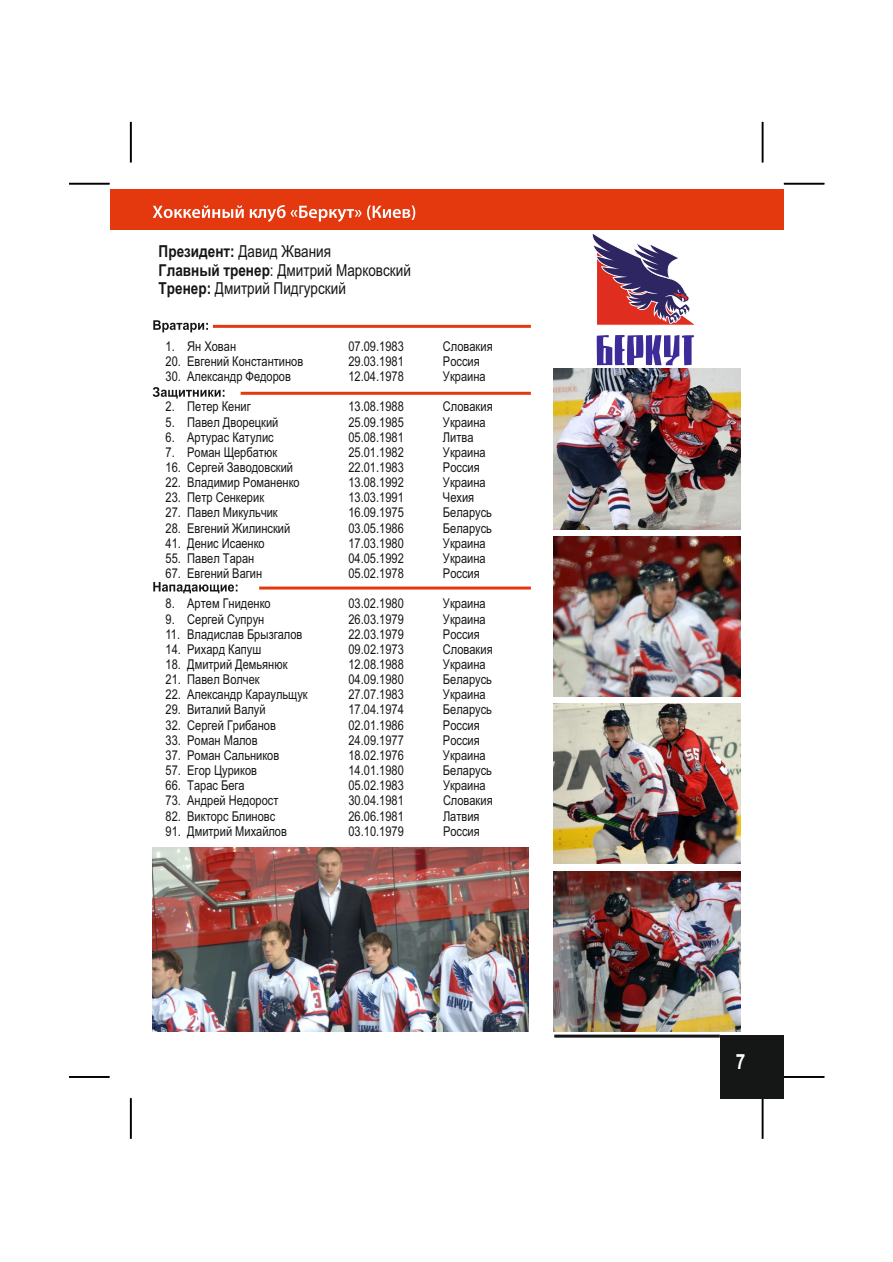
<style>
.page{position:relative;width:893px;height:1262px;background:#fff}
.page>*{position:absolute;margin:0;border:0;box-sizing:border-box;transform-origin:0 0}
.t1{font:700 21px "Arial Narrow";color:#fff}
.t2{font:16.5px/18.9px "Arial Narrow";color:#151616}
.t3{font:13.5px "Arial Narrow";color:#151616}
.s1{font-weight:700}
</style>
<div class="page">
<img style="left:152px;top:847px;width:376px;height:184px">
<svg style="left:153px;top:387px;width:71px;height:11px"></svg>
<hr style="left:241px;top:392px;width:290px;height:3px;background:#e4390f">
<svg style="left:153px;top:320px;width:55px;height:12px"></svg>
<hr style="left:213px;top:325px;width:318px;height:3px;background:#e4390f">
<svg style="left:153px;top:582px;width:84px;height:11px"></svg>
<hr style="left:259px;top:586px;width:272px;height:3px;background:#e4390f">
<hr style="left:69px;top:183px;width:40px;height:2px;background:#000">
<hr style="left:783px;top:183px;width:41px;height:2px;background:#000">
<hr style="left:130px;top:122px;width:2px;height:40px;background:#000">
<hr style="left:130px;top:1098px;width:2px;height:40px;background:#000">
<hr style="left:761px;top:122px;width:2px;height:40px;background:#000">
<hr style="left:761px;top:1098px;width:2px;height:40px;background:#000">
<hr style="left:69px;top:1076px;width:40px;height:1px;background:#000">
<hr style="left:783px;top:1076px;width:41px;height:1px;background:#000">
<div style="left:719px;top:1034px;width:64px;height:64px;background:#151616"></div>
<hr style="left:554px;top:1034px;width:165px;height:3px;background:#151616">
<img style="left:553px;top:871px;width:187px;height:160px">
<img style="left:553px;top:703px;width:187px;height:161px">
<img style="left:553px;top:536px;width:187px;height:160px">
<img style="left:553px;top:369px;width:187px;height:160px">
<div style="left:110px;top:190px;width:674px;height:40px;background:#e4390f"></div>
<svg style="left:153px;top:205px;width:262px;height:17px"></svg>
<svg style="left:592px;top:233px;width:104px;height:93px"></svg>
<svg style="left:596px;top:335px;width:98px;height:30px"></svg>
<p class="t2" style="left:159px;top:243px;width:254px"><span class="s1">Президент:</span> Давид Жвания<br><span class="s1">Главный тренер</span>: Дмитрий Марковский<br><span class="s1">Тренер:</span> Дмитрий Пидгурский</p>
<p class="t3" style="left:166px;top:341px;width:72px">1. Ян Хован</p>
<p class="t3" style="left:348px;top:341px;width:57px">07.09.1983</p>
<p class="t3" style="left:443px;top:341px;width:51px">Словакия</p>
<p class="t3" style="left:166px;top:356px;width:139px">20. Евгений Константинов</p>
<p class="t3" style="left:348px;top:356px;width:57px">29.03.1981</p>
<p class="t3" style="left:443px;top:356px;width:38px">Россия</p>
<p class="t3" style="left:166px;top:371px;width:127px">30. Александр Федоров</p>
<p class="t3" style="left:348px;top:371px;width:57px">12.04.1978</p>
<p class="t3" style="left:443px;top:371px;width:44px">Украина</p>
<p class="t3" style="left:166px;top:401px;width:87px">2. Петер Кениг</p>
<p class="t3" style="left:348px;top:401px;width:57px">13.08.1988</p>
<p class="t3" style="left:443px;top:401px;width:51px">Словакия</p>
<p class="t3" style="left:166px;top:417px;width:114px">5. Павел Дворецкий</p>
<p class="t3" style="left:348px;top:417px;width:57px">25.09.1985</p>
<p class="t3" style="left:443px;top:417px;width:44px">Украина</p>
<p class="t3" style="left:166px;top:432px;width:110px">6. Артурас Катулис</p>
<p class="t3" style="left:348px;top:432px;width:57px">05.08.1981</p>
<p class="t3" style="left:443px;top:432px;width:32px">Литва</p>
<p class="t3" style="left:166px;top:447px;width:113px">7. Роман Щербатюк</p>
<p class="t3" style="left:348px;top:447px;width:57px">25.01.1982</p>
<p class="t3" style="left:443px;top:447px;width:44px">Украина</p>
<p class="t3" style="left:166px;top:462px;width:129px">16. Сергей Заводовский</p>
<p class="t3" style="left:348px;top:462px;width:57px">22.01.1983</p>
<p class="t3" style="left:443px;top:462px;width:38px">Россия</p>
<p class="t3" style="left:166px;top:477px;width:135px">22. Владимир Романенко</p>
<p class="t3" style="left:348px;top:477px;width:57px">13.08.1992</p>
<p class="t3" style="left:443px;top:477px;width:44px">Украина</p>
<p class="t3" style="left:166px;top:492px;width:100px">23. Петр Сенкерик</p>
<p class="t3" style="left:348px;top:492px;width:57px">13.03.1991</p>
<p class="t3" style="left:443px;top:492px;width:33px">Чехия</p>
<p class="t3" style="left:166px;top:507px;width:114px">27. Павел Микульчик</p>
<p class="t3" style="left:348px;top:507px;width:57px">16.09.1975</p>
<p class="t3" style="left:443px;top:507px;width:51px">Беларусь</p>
<p class="t3" style="left:166px;top:523px;width:126px">28. Евгений Жилинский</p>
<p class="t3" style="left:348px;top:523px;width:57px">03.05.1986</p>
<p class="t3" style="left:443px;top:523px;width:51px">Беларусь</p>
<p class="t3" style="left:166px;top:538px;width:101px">41. Денис Исаенко</p>
<p class="t3" style="left:348px;top:538px;width:57px">17.03.1980</p>
<p class="t3" style="left:443px;top:538px;width:44px">Украина</p>
<p class="t3" style="left:166px;top:553px;width:90px">55. Павел Таран</p>
<p class="t3" style="left:348px;top:553px;width:57px">04.05.1992</p>
<p class="t3" style="left:443px;top:553px;width:44px">Украина</p>
<p class="t3" style="left:166px;top:568px;width:98px">67. Евгений Вагин</p>
<p class="t3" style="left:348px;top:568px;width:57px">05.02.1978</p>
<p class="t3" style="left:443px;top:568px;width:38px">Россия</p>
<p class="t3" style="left:166px;top:598px;width:107px">8. Артем Гниденко</p>
<p class="t3" style="left:348px;top:598px;width:57px">03.02.1980</p>
<p class="t3" style="left:443px;top:598px;width:44px">Украина</p>
<p class="t3" style="left:166px;top:613px;width:100px">9. Сергей Супрун</p>
<p class="t3" style="left:348px;top:613px;width:57px">26.03.1979</p>
<p class="t3" style="left:443px;top:613px;width:44px">Украина</p>
<p class="t3" style="left:166px;top:629px;width:138px">11. Владислав Брызгалов</p>
<p class="t3" style="left:348px;top:629px;width:57px">22.03.1979</p>
<p class="t3" style="left:443px;top:629px;width:38px">Россия</p>
<p class="t3" style="left:166px;top:644px;width:97px">14. Рихард Капуш</p>
<p class="t3" style="left:348px;top:644px;width:57px">09.02.1973</p>
<p class="t3" style="left:443px;top:644px;width:51px">Словакия</p>
<p class="t3" style="left:166px;top:659px;width:123px">18. Дмитрий Демьянюк</p>
<p class="t3" style="left:348px;top:659px;width:57px">12.08.1988</p>
<p class="t3" style="left:443px;top:659px;width:44px">Украина</p>
<p class="t3" style="left:166px;top:674px;width:96px">21. Павел Волчек</p>
<p class="t3" style="left:348px;top:674px;width:57px">04.09.1980</p>
<p class="t3" style="left:443px;top:674px;width:51px">Беларусь</p>
<p class="t3" style="left:166px;top:689px;width:144px">22. Александр Караульщук</p>
<p class="t3" style="left:348px;top:689px;width:57px">27.07.1983</p>
<p class="t3" style="left:443px;top:689px;width:44px">Украина</p>
<p class="t3" style="left:166px;top:704px;width:101px">29. Виталий Валуй</p>
<p class="t3" style="left:348px;top:704px;width:57px">17.04.1974</p>
<p class="t3" style="left:443px;top:704px;width:51px">Беларусь</p>
<p class="t3" style="left:166px;top:720px;width:112px">32. Сергей Грибанов</p>
<p class="t3" style="left:348px;top:720px;width:57px">02.01.1986</p>
<p class="t3" style="left:443px;top:720px;width:38px">Россия</p>
<p class="t3" style="left:166px;top:735px;width:93px">33. Роман Малов</p>
<p class="t3" style="left:348px;top:735px;width:57px">24.09.1977</p>
<p class="t3" style="left:443px;top:735px;width:38px">Россия</p>
<p class="t3" style="left:166px;top:750px;width:115px">37. Роман Сальников</p>
<p class="t3" style="left:348px;top:750px;width:57px">18.02.1976</p>
<p class="t3" style="left:443px;top:750px;width:44px">Украина</p>
<p class="t3" style="left:166px;top:765px;width:93px">57. Егор Цуриков</p>
<p class="t3" style="left:348px;top:765px;width:57px">14.01.1980</p>
<p class="t3" style="left:443px;top:765px;width:51px">Беларусь</p>
<p class="t3" style="left:166px;top:780px;width:81px">66. Тарас Бега</p>
<p class="t3" style="left:348px;top:780px;width:57px">05.02.1983</p>
<p class="t3" style="left:443px;top:780px;width:44px">Украина</p>
<p class="t3" style="left:166px;top:795px;width:114px">73. Андрей Недорост</p>
<p class="t3" style="left:348px;top:795px;width:57px">30.04.1981</p>
<p class="t3" style="left:443px;top:795px;width:51px">Словакия</p>
<p class="t3" style="left:166px;top:810px;width:111px">82. Викторс Блиновс</p>
<p class="t3" style="left:348px;top:810px;width:57px">26.06.1981</p>
<p class="t3" style="left:443px;top:810px;width:38px">Латвия</p>
<p class="t3" style="left:166px;top:826px;width:123px">91. Дмитрий Михайлов</p>
<p class="t3" style="left:348px;top:826px;width:57px">03.10.1979</p>
<p class="t3" style="left:443px;top:826px;width:38px">Россия</p>
<h1 class="t1" style="left:735px;top:1053px;width:11px">7</h1>
</div>
